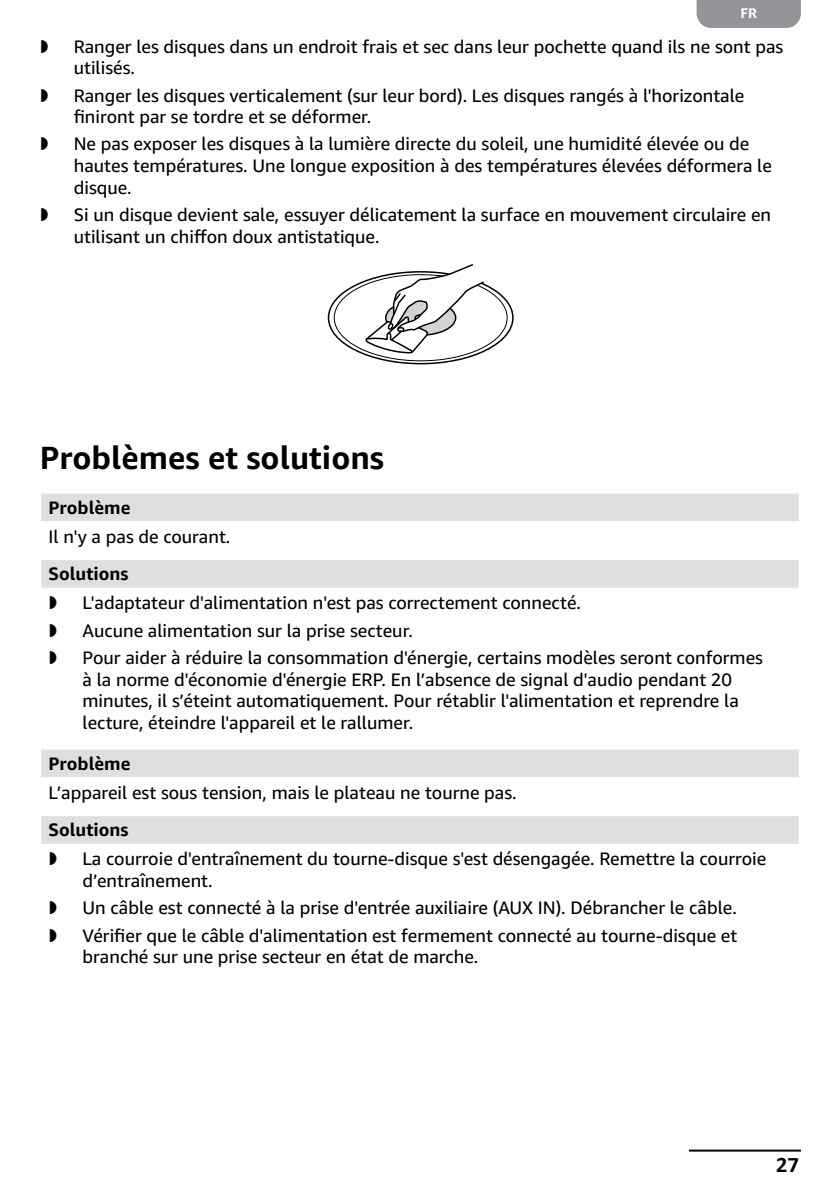
<style>
.page{position:relative;width:840px;height:1191px;background:#fff}
.page>*{position:absolute;margin:0;border:0;box-sizing:border-box;transform-origin:0 0}
.t1{font:700 32px "Amazon Ember";color:#000}
.t2{font:700 20px "Amazon Ember";color:#000}
.t3{font:18px/21.6px "Amazon Ember";color:#000}
.t4{font:700 18px "Amazon Ember";color:#000}
.t5{font:700 14px "Amazon Ember";color:#fff}
</style>
<div class="page">
<div style="left:696px;top:0;width:104px;height:28px;background:#939598"></div>
<hr style="left:688px;top:1149px;width:112px;height:2px;background:#000">
<svg style="left:364px;top:264px;width:121px;height:90px"></svg>
<svg style="left:41px;top:493px;width:757px;height:94px;fill:#dedfe0"></svg>
<svg style="left:798px;top:493px;width:1px;height:28px"></svg>
<hr style="left:40px;top:521px;width:759px;height:1px;background:#fff">
<hr style="left:40px;top:558px;width:759px;height:2px;background:#fff">
<svg style="left:798px;top:560px;width:1px;height:27px"></svg>
<svg style="left:41px;top:749px;width:757px;height:94px;fill:#dedfe0"></svg>
<svg style="left:798px;top:749px;width:1px;height:28px"></svg>
<hr style="left:40px;top:777px;width:759px;height:1px;background:#fff">
<hr style="left:40px;top:814px;width:759px;height:2px;background:#fff">
<svg style="left:798px;top:816px;width:1px;height:27px"></svg>
<p class="t5" style="left:740px;top:4px;width:18px">FR</p>
<p class="t3" style="left:74px;top:36px;width:710px">Ranger les disques dans un endroit frais et sec dans leur pochette quand ils ne sont pas utilisés.</p>
<p class="t3" style="left:74px;top:85px;width:671px">Ranger les disques verticalement (sur leur bord). Les disques rangés à l'horizontale finiront par se tordre et se déformer.</p>
<p class="t3" style="left:74px;top:133px;width:699px">Ne pas exposer les disques à la lumière directe du soleil, une humidité élevée ou de hautes températures. Une longue exposition à des températures élevées déformera le disque.</p>
<p class="t3" style="left:74px;top:204px;width:698px">Si un disque devient sale, essuyer délicatement la surface en mouvement circulaire en utilisant un chiffon doux antistatique.</p>
<h1 class="t1" style="left:40px;top:438px;width:346px">Problèmes et solutions</h1>
<p class="t4" style="left:48px;top:496px;width:83px">Problème</p>
<p class="t3" style="left:48px;top:526px;width:183px">Il n'y a pas de courant.</p>
<p class="t4" style="left:48px;top:563px;width:81px">Solutions</p>
<p class="t3" style="left:82px;top:589px;width:681px;line-height:27.2px">L'adaptateur d'alimentation n'est pas correctement connecté.<br>Aucune alimentation sur la prise secteur.<br>Pour aider à réduire la consommation d'énergie, certains modèles seront conformes</p>
<p class="t3" style="left:82px;top:668px;width:657px">à la norme d'économie d'énergie ERP. En l’absence de signal d'audio pendant 20 minutes, il s’éteint automatiquement. Pour rétablir l'alimentation et reprendre la lecture, éteindre l'appareil et le rallumer.</p>
<p class="t4" style="left:48px;top:752px;width:83px">Problème</p>
<p class="t3" style="left:48px;top:782px;width:469px">L’appareil est sous tension, mais le plateau ne tourne pas.</p>
<p class="t4" style="left:48px;top:819px;width:81px">Solutions</p>
<p class="t3" style="left:82px;top:848px;width:684px">La courroie d'entraînement du tourne-disque s'est désengagée. Remettre la courroie d’entraînement.</p>
<p class="t3" style="left:82px;top:894px;width:656px;line-height:27.2px">Un câble est connecté à la prise d'entrée auxiliaire (AUX IN). Débrancher le câble.<br>Vérifier que le câble d'alimentation est fermement connecté au tourne-disque et</p>
<p class="t3" style="left:82px;top:946px;width:397px">branché sur une prise secteur en état de marche.</p>
<p class="t2" style="left:775px;top:1152px;width:25px">27</p>
</div>
